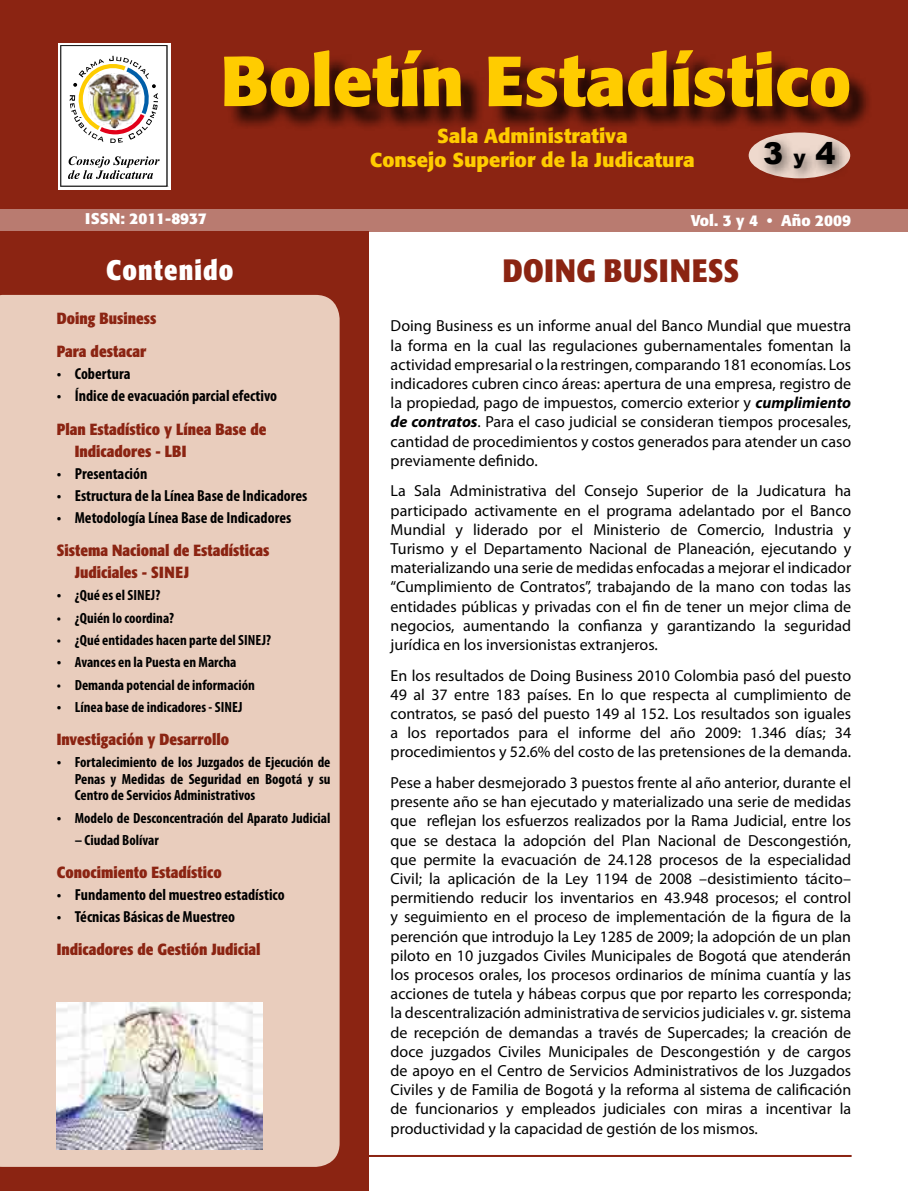
<style>
.page{position:relative;width:908px;height:1191px;background:#fff}
.page>*{position:absolute;margin:0;border:0;box-sizing:border-box;transform-origin:0 0}
.t1{font:700 70px "Formata";color:#fc0}
.t2{font:700 condensed 32px "Formata";letter-spacing:.02em;color:#8b2412}
.t3{font:900 30px "Arial";color:#000}
.t4{font:700 condensed 28px "Formata";letter-spacing:.04em;color:#fff}
.t5{font:700 20px/24px "Formata";color:#fc0;text-align:center}
.t6{font:16px/19.2px "Myriad Pro";color:#000;text-align:justify}
.t7{font:700 condensed 16px/22px "Formata";color:#8b2412}
.t8{font:700 condensed 16px "Myriad Pro";color:#000}
.t9{font:700 15.4px "Formata";color:#fff}
.t10{font:700 condensed 14.8px/16.8px "Myriad Pro";color:#000;text-align:justify}
.s1{font-size:20px}
.s2{font-size:16px}
.s3{font-weight:700;font-style:italic}
</style>
<div class="page">
<hr style="left:0;top:1155px;width:851px;height:2px;background:#8b2412">
<div style="left:0;top:231px;width:369px;height:960px;background:#8b2412"></div>
<div style="left:0;top:295px;width:339px;height:871px;background:#e9cdbd"></div>
<div style="left:0;top:0;width:907px;height:209px;background:#8b2412"></div>
<div style="left:227px;top:53px;width:645px;height:78px;background:#000;opacity:.75"></div>
<div style="left:0;top:209px;width:907px;height:22px;background:#b97b70"></div>
<svg style="left:747px;top:131px;width:103px;height:48px"></svg>
<div style="left:746px;top:130px;width:105px;height:50px;border:2px solid #8b2412;border-radius:50%"></div>
<div style="left:756px;top:135px;width:92px;height:48px;background:#000;opacity:.62"></div>
<div style="left:58px;top:44px;width:112px;height:146px;background:linear-gradient(to right,#fff,#fff)"></div>
<img style="left:60px;top:45px;width:107px;height:142px">
<img style="left:57px;top:1003px;width:205px;height:146px">
<p class="t9" style="left:85px;top:209px;width:123px">ISSN: 2011-8937</p>
<h1 class="t1" style="left:220px;top:37px;width:632px">Boletín Estadístico</h1>
<p class="t5" style="left:370px;top:123px;width:326px">Sala Administrativa<br>Consejo Superior de la Judicatura</p>
<h3 class="t3" style="left:763px;top:132px;width:74px">3 <span class="s1">y</span> 4</h3>
<p class="t9" style="left:690px;top:211px;width:162px">Vol. 3 y 4 • Año 2009</p>
<h3 class="t4" style="left:106px;top:252px;width:129px">Contenido</h3>
<p class="t7" style="left:57px;top:301px;width:101px;line-height:33.4px">Doing Business<br>Para destacar</p>
<p class="t8" style="left:57px;top:364px;width:75px">• Cobertura</p>
<p class="t8" style="left:57px;top:386px;width:222px">• Índice de evacuación parcial efectivo</p>
<p class="t7" style="left:75px;top:418px;width:193px;text-indent:-18px">Plan Estadístico y Línea Base de<br>Indicadores - LBI</p>
<p class="t8" style="left:57px;top:463px;width:92px">• Presentación</p>
<p class="t8" style="left:57px;top:485px;width:252px">• Estructura de la Línea Base de Indicadores</p>
<p class="t8" style="left:57px;top:507px;width:236px">• Metodología Línea Base de Indicadores</p>
<p class="t7" style="left:75px;top:539px;width:196px;text-indent:-18px">Sistema Nacional de Estadísticas<br>Judiciales - SINEJ</p>
<p class="t10" style="left:57px;top:586px;width:105px"><span class="s2">•</span> ¿Qué es el SINEJ?</p>
<p class="t10" style="left:57px;top:609px;width:119px">• ¿Quién lo coordina?</p>
<p class="t10" style="left:57px;top:631px;width:216px">• ¿Qué entidades hacen parte del SINEJ?</p>
<p class="t10" style="left:57px;top:653px;width:181px"><span class="s2">•</span> Avances en la Puesta en Marcha</p>
<p class="t10" style="left:57px;top:676px;width:199px">• Demanda potencial de información</p>
<p class="t10" style="left:57px;top:698px;width:187px"><span class="s2">•</span> Línea base de indicadores - SINEJ</p>
<p class="t7" style="left:57px;top:728px;width:174px">Investigación y Desarrollo</p>
<p class="t10" style="left:75px;top:753px;width:257px;text-indent:-18px"><span class="s2">•</span> Fortalecimiento de los Juzgados de Ejecución de Penas y Medidas de Seguridad en Bogotá y su Centro de Servicios Administrativos</p>
<p class="t10" style="left:57px;top:809px;width:275px"><span class="s2">•</span> Modelo de Desconcentración del Aparato Judicial</p>
<p class="t10" style="left:75px;top:831px;width:85px">– Ciudad Bolívar</p>
<p class="t7" style="left:57px;top:861px;width:166px">Conocimiento Estadístico</p>
<p class="t8" style="left:57px;top:884px;width:229px">• Fundamento del muestreo estadístico</p>
<p class="t8" style="left:57px;top:906px;width:180px">• Técnicas Básicas de Muestreo</p>
<p class="t7" style="left:57px;top:938px;width:205px">Indicadores de Gestión Judicial</p>
<h2 class="t2" style="left:502px;top:251px;width:60px">Doing</h2>
<h2 class="t2" style="left:603px;top:251px;width:56px">Business</h2>
<p class="t6" style="left:390px;top:316px;width:462px">Doing Business es un informe anual del Banco Mundial que muestra la forma en la cual las regulaciones gubernamentales fomentan la actividad empresarial o la restringen, comparando 181 economías. Los indicadores cubren cinco áreas: apertura de una empresa, registro de la propiedad, pago de impuestos, comercio exterior y <span class="s3">cumplimiento de contratos</span>. Para el caso judicial se consideran tiempos procesales, cantidad de procedimientos y costos generados para atender un caso previamente definido.</p>
<p class="t6" style="left:390px;top:481px;width:462px">La Sala Administrativa del Consejo Superior de la Judicatura ha participado activamente en el programa adelantado por el Banco Mundial y liderado por el Ministerio de Comercio, Industria y Turismo y el Departamento Nacional de Planeación, ejecutando y materializando una serie de medidas enfocadas a mejorar el indicador “Cumplimiento de Contratos”, trabajando de la mano con todas las entidades públicas y privadas con el fin de tener un mejor clima de negocios, aumentando la confianza y garantizando la seguridad jurídica en los inversionistas extranjeros.</p>
<p class="t6" style="left:390px;top:665px;width:462px">En los resultados de Doing Business 2010 Colombia pasó del puesto 49 al 37 entre 183 países. En lo que respecta al cumplimiento de contratos, se pasó del puesto 149 al 152. Los resultados son iguales a los reportados para el informe del año 2009: 1.346 días; 34 procedimientos y 52.6% del costo de las pretensiones de la demanda.</p>
<p class="t6" style="left:390px;top:772px;width:462px">Pese a haber desmejorado 3 puestos frente al año anterior, durante el presente año se han ejecutado y materializado una serie de medidas que reflejan los esfuerzos realizados por la Rama Judicial, entre los que se destaca la adopción del Plan Nacional de Descongestión, que permite la evacuación de 24.128 procesos de la especialidad Civil; la aplicación de la Ley 1194 de 2008 –desistimiento tácito– permitiendo reducir los inventarios en 43.948 procesos; el control y seguimiento en el proceso de implementación de la figura de la perención que introdujo la Ley 1285 de 2009; la adopción de un plan piloto en 10 juzgados Civiles Municipales de Bogotá que atenderán los procesos orales, los procesos ordinarios de mínima cuantía y las acciones de tutela y hábeas corpus que por reparto les corresponda; la descentralización administrativa de servicios judiciales v. gr. sistema de recepción de demandas a través de Supercades; la creación de doce juzgados Civiles Municipales de Descongestión y de cargos de apoyo en el Centro de Servicios Administrativos de los Juzgados Civiles y de Familia de Bogotá y la reforma al sistema de calificación de funcionarios y empleados judiciales con miras a incentivar la productividad y la capacidad de gestión de los mismos.</p>
</div>
